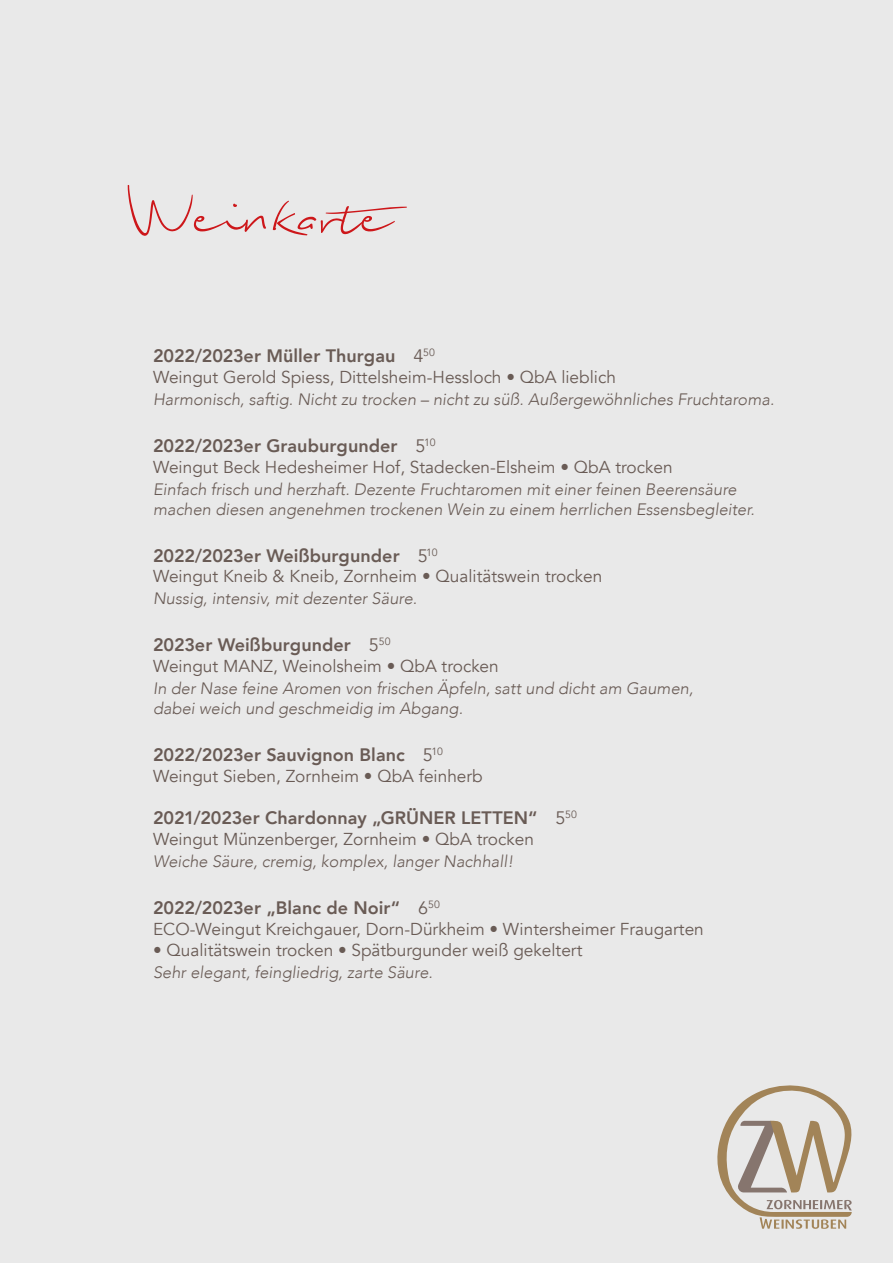
<style>
.page{position:relative;width:893px;height:1263px;background:#e9e9e9}
.page>*{position:absolute;margin:0;border:0;box-sizing:border-box;transform-origin:0 0}
.t1{font:75px "Biloxi Script";color:#cd171a}
.t2{font:800 18px "Avenir LT Com";color:#695b55}
.t3{font:17.25px "Avenir LT Com";color:#695b55}
.t4{font:300 16.5px/19.8px "Avenir LT Com";color:#695b55}
.s1{font-weight:400}
</style>
<div class="page">
<svg style="left:717px;top:1085px;width:135px;height:144px"></svg>
<h1 class="t1" style="left:128px;top:167px;width:293px">Weinkarte</h1>
<p class="t2" style="left:153px;top:345px;width:283px">2022/2023er Müller Thurgau <span class="s1">4</span><sup>50</sup></p>
<p class="t3" style="left:153px;top:367px;width:464px">Weingut Gerold Spiess, Dittelsheim-Hessloch • QbA lieblich</p>
<p class="t4" style="left:153px;top:389px;width:625px">Harmonisch, saftig. Nicht zu trocken – nicht zu süß. Außergewöhnliches Fruchtaroma.</p>
<p class="t2" style="left:153px;top:435px;width:284px">2022/2023er Grauburgunder <span class="s1">5</span><sup>10</sup></p>
<p class="t3" style="left:153px;top:456px;width:521px">Weingut Beck Hedesheimer Hof, Stadecken-Elsheim • QbA trocken</p>
<p class="t4" style="left:153px;top:479px;width:606px">Einfach frisch und herzhaft. Dezente Fruchtaromen mit einer feinen Beerensäure machen diesen angenehmen trockenen Wein zu einem herrlichen Essensbegleiter.</p>
<p class="t2" style="left:153px;top:545px;width:286px">2022/2023er Weißburgunder <span class="s1">5</span><sup>10</sup></p>
<p class="t3" style="left:153px;top:566px;width:451px">Weingut Kneib &amp; Kneib, Zornheim • Qualitätswein trocken</p>
<p class="t4" style="left:153px;top:589px;width:268px">Nussig, intensiv, mit dezenter Säure.</p>
<p class="t2" style="left:153px;top:634px;width:239px">2023er Weißburgunder <span class="s1">5</span><sup>50</sup></p>
<p class="t3" style="left:153px;top:656px;width:347px">Weingut MANZ, Weinolsheim • QbA trocken</p>
<p class="t4" style="left:153px;top:678px;width:544px">In der Nase feine Aromen von frischen Äpfeln, satt und dicht am Gaumen, dabei weich und geschmeidig im Abgang.</p>
<p class="t2" style="left:153px;top:744px;width:291px">2022/2023er Sauvignon Blanc <span class="s1">5</span><sup>10</sup></p>
<p class="t3" style="left:153px;top:765px;width:331px">Weingut Sieben, Zornheim • QbA feinherb</p>
<p class="t2" style="left:153px;top:807px;width:425px">2021/2023er Chardonnay „GRÜNER LETTEN“ <span class="s1">5</span><sup>50</sup></p>
<p class="t3" style="left:153px;top:829px;width:382px">Weingut Münzenberger, Zornheim • QbA trocken</p>
<p class="t4" style="left:153px;top:851px;width:364px">Weiche Säure, cremig, komplex, langer Nachhall!</p>
<p class="t2" style="left:153px;top:897px;width:288px">2022/2023er „Blanc de Noir“ <span class="s1">6</span><sup>50</sup></p>
<p class="t3" style="left:153px;top:919px;width:552px">ECO-Weingut Kreichgauer, Dorn-Dürkheim • Wintersheimer Fraugarten</p>
<p class="t3" style="left:153px;top:939px;width:431px">• Qualitätswein trocken • Spätburgunder weiß gekeltert</p>
<p class="t4" style="left:153px;top:962px;width:284px">Sehr elegant, feingliedrig, zarte Säure.</p>
</div>
